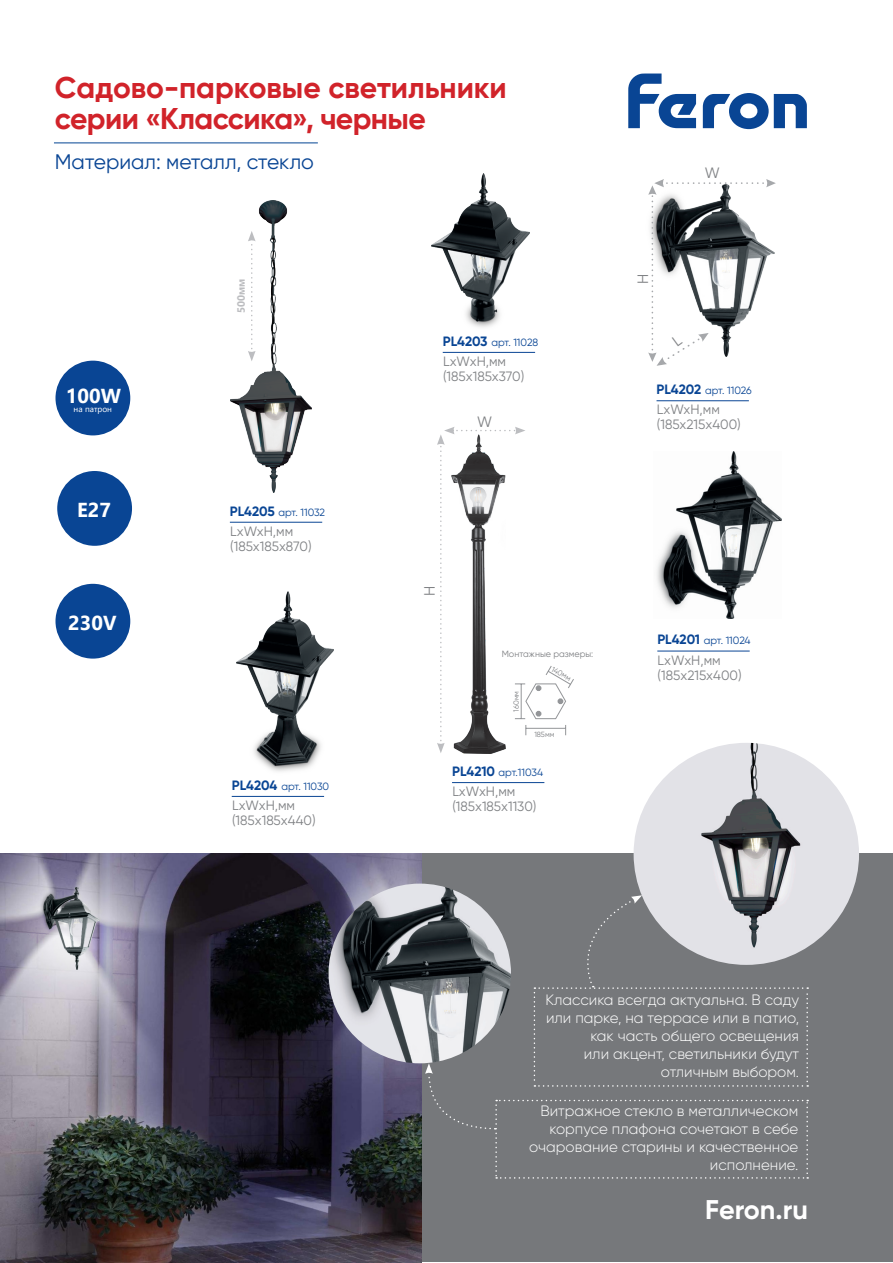
<style>
.page{position:relative;width:893px;height:1263px;background:#fff}
.page>*{position:absolute;margin:0;border:0;box-sizing:border-box;transform-origin:0 0}
.t1{font:700 30px/31.5px "Gilroy";letter-spacing:-.005em;color:#d1232a}
.t2{font:700 27px "Gilroy";color:#fff}
.t3{font:21px "Gilroy";color:#094594}
.t4{font:700 20.25px "Segoe UI";color:#fff}
.t5{font:300 15px/18px "Gilroy";color:#fff;text-align:right}
.t6{font:15px "Gilroy";color:#808285}
.t7{font:13.5px/15px "Gilroy";color:#808285}
.t8{font:10.5px "Gilroy";color:#094594}
.t9{font:700 10.5px "Segoe UI";color:#bcbdc0}
.t10{font:9px "Gilroy";color:#808285}
.t11{font:8.4px "Segoe UI";color:#fff}
.t12{font:7.5px "Gilroy";color:#808285}
.s1{font-weight:700;font-size:13.5px}
</style>
<div class="page">
<img style="left:656px;top:452px;width:126px;height:166px">
<hr style="left:657px;top:651px;width:93px;height:1px;background:#094594">
<hr style="left:452px;top:782px;width:92px;height:1px;background:#094594">
<hr style="left:232px;top:796px;width:92px;height:1px;background:#094594">
<img style="left:237px;top:591px;width:96px;height:181px">
<hr style="left:656px;top:400px;width:93px;height:1px;background:#094594">
<div style="left:0;top:854px;width:893px;height:408px;background:#76787b"></div>
<img style="left:634px;top:743px;width:225px;height:204px">
<img style="left:1px;top:854px;width:421px;height:408px">
<img style="left:329px;top:883px;width:135px;height:180px">
<img style="left:431px;top:173px;width:99px;height:155px">
<hr style="left:443px;top:352px;width:92px;height:1px;background:#094594">
<img style="left:230px;top:200px;width:82px;height:293px">
<hr style="left:230px;top:522px;width:92px;height:1px;background:#094594">
<svg style="left:703px;top:93px;width:104px;height:36px"></svg>
<svg style="left:628px;top:74px;width:68px;height:54px"></svg>
<hr style="left:54px;top:143px;width:264px;height:1px;background:#034594">
<svg style="left:425px;top:895px;width:383px;height:284px"></svg>
<svg style="left:248px;top:231px;width:8px;height:130px"></svg>
<div style="left:57px;top:471px;width:75px;height:75px;background:#094594;border-radius:50%"></div>
<div style="left:55px;top:584px;width:75px;height:75px;background:#094594;border-radius:50%"></div>
<div style="left:55px;top:361px;width:75px;height:74px;background:#094594;border-radius:50%"></div>
<svg style="left:437px;top:427px;width:137px;height:326px"></svg>
<svg style="left:648px;top:179px;width:128px;height:187px"></svg>
<h1 class="t1" style="left:55px;top:71px;width:454px">Садово-парковые светильники серии «Классика», черные</h1>
<h3 class="t3" style="left:55px;top:149px;width:261px">Материал: металл, стекло</h3>
<h3 class="t4" style="left:66px;top:377px;width:57px">100W</h3>
<p class="t11" style="left:74px;top:401px;width:40px">на патрон</p>
<h3 class="t4" style="left:77px;top:491px;width:35px">E27</h3>
<h3 class="t4" style="left:68px;top:604px;width:50px">230V</h3>
<p class="t9" style="left:231px;top:313px;width:36px;rotate:-90deg">500мм</p>
<p class="t8" style="left:230px;top:505px;width:97px"><span class="s1">PL4205</span> арт. 11032</p>
<p class="t7" style="left:230px;top:523px;width:83px">LxWxH,мм (185x185x870)</p>
<p class="t8" style="left:232px;top:780px;width:99px"><span class="s1">PL4204</span> арт. 11030</p>
<p class="t7" style="left:232px;top:797px;width:85px">LxWxH,мм (185х185х440)</p>
<p class="t8" style="left:443px;top:336px;width:97px"><span class="s1">PL4203</span> арт. 11028</p>
<p class="t7" style="left:443px;top:354px;width:83px">LxWxH,мм (185х185х370)</p>
<p class="t6" style="left:477px;top:412px;width:16px">W</p>
<p class="t6" style="left:420px;top:596px;width:12px;rotate:-90deg">H</p>
<p class="t10" style="left:502px;top:648px;width:93px">Монтажные размеры:</p>
<p class="t12" style="left:554px;top:664px;width:23px;rotate:29deg">140мм</p>
<p class="t12" style="left:512px;top:711px;width:22px;rotate:-90deg">160мм</p>
<p class="t12" style="left:534px;top:729px;width:22px">185мм</p>
<p class="t8" style="left:452px;top:766px;width:93px"><span class="s1">PL4210</span> арт.11034</p>
<p class="t7" style="left:452px;top:784px;width:86px">LxWxH,мм (185х185х1130)</p>
<p class="t6" style="left:634px;top:284px;width:12px;rotate:-90deg">H</p>
<p class="t6" style="left:705px;top:164px;width:16px">W</p>
<p class="t8" style="left:656px;top:384px;width:97px"><span class="s1">PL4202</span> арт. 11026</p>
<p class="t7" style="left:657px;top:402px;width:85px">LxWxH,мм (185х215х400)</p>
<p class="t8" style="left:657px;top:634px;width:95px"><span class="s1">PL4201</span> арт. 11024</p>
<p class="t7" style="left:658px;top:652px;width:85px">LxWxH,мм (185х215х400)</p>
<p class="t5" style="left:545px;top:991px;width:255px">Классика всегда актуальна. В саду или парке, на террасе или в патио, как часть общего освещения<br>или акцент, светильники будут отличным выбором.</p>
<p class="t5" style="left:529px;top:1102px;width:271px">Витражное стекло в металлическом корпусе плафона сочетают в себе очарование старины и качественное исполнение.</p>
<h2 class="t2" style="left:705px;top:1193px;width:104px">Feron.ru</h2>
</div>
